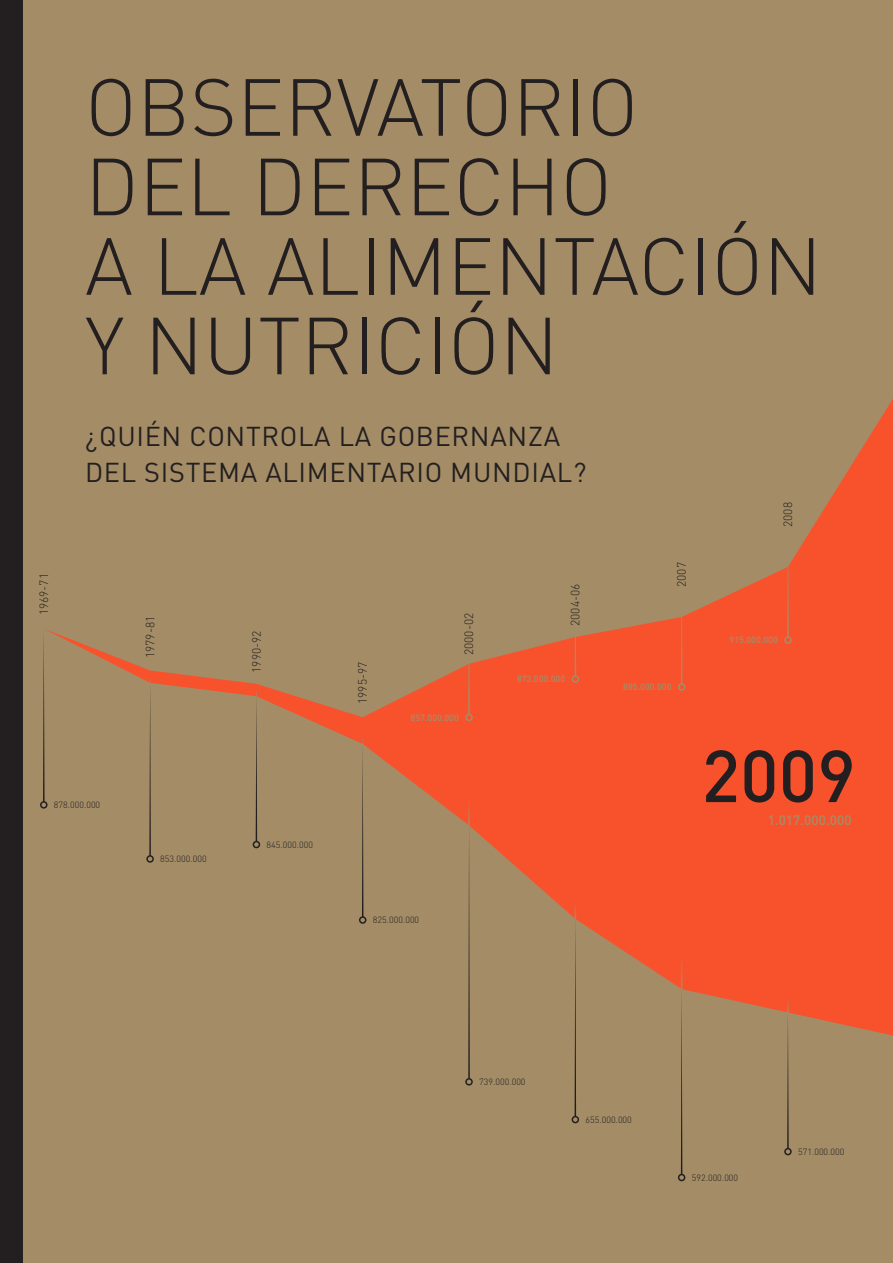
<style>
.page{position:relative;width:893px;height:1263px;background:#fff}
.page>*{position:absolute;margin:0;border:0;box-sizing:border-box;transform-origin:0 0}
.t1{font:300 79.5px/79.5px "DIN";color:#231f20}
.t2{font:27px/36px "DIN";letter-spacing:.025em;color:#231f20}
.t3{font:500 13.5px "DIN";letter-spacing:.01em;color:#a48d66}
.t4{font:300 12px "DIN";color:#231f20}
.t5{font:300 9px "DIN";color:#231f20}
.t6{font:500 9px "DIN";color:#a48d66}
</style>
<div class="page">
<div style="left:23px;top:0;width:870px;height:1263px;background:#a48d66"></div>
<svg style="left:44px;top:398px;width:849px;height:637px;background:#be7a54"></svg>
<hr style="left:681px;top:953px;width:1px;height:36px;background:#a48d66">
<hr style="left:468px;top:799px;width:2px;height:27px;background:#a48d66">
<div style="left:0;top:0;width:23px;height:1263px;background:#231f20"></div>
<svg style="left:784px;top:512px;width:8px;height:132px"></svg>
<svg style="left:465px;top:589px;width:8px;height:132px"></svg>
<svg style="left:572px;top:551px;width:7px;height:132px"></svg>
<svg style="left:678px;top:559px;width:7px;height:132px"></svg>
<svg style="left:706px;top:750px;width:146px;height:52px;background:#a03d27"></svg>
<svg style="left:465px;top:825px;width:8px;height:260px;background:#96815e"></svg>
<svg style="left:572px;top:900px;width:7px;height:223px;background:#9b7c59"></svg>
<svg style="left:359px;top:735px;width:7px;height:189px"></svg>
<svg style="left:146px;top:676px;width:8px;height:187px"></svg>
<svg style="left:40px;top:629px;width:8px;height:180px"></svg>
<svg style="left:253px;top:690px;width:7px;height:158px"></svg>
<svg style="left:678px;top:989px;width:7px;height:192px"></svg>
<svg style="left:784px;top:996px;width:8px;height:159px"></svg>
<h1 class="t1" style="left:85px;top:67px;width:738px">OBSERVATORIO<br>DEL DERECHO<br>A LA ALIMENTACIÓN<br>Y NUTRICIÓN</h1>
<h3 class="t4" style="left:36px;top:615px;width:44px;rotate:-90deg">1969-71</h3>
<h2 class="t2" style="left:85px;top:418px;width:503px">¿QUIÉN CONTROLA LA GOBERNANZA<br>DEL SISTEMA ALIMENTARIO M UNDIAL?</h2>
<h3 class="t4" style="left:143px;top:658px;width:44px;rotate:-90deg">1979-81</h3>
<h3 class="t4" style="left:249px;top:673px;width:44px;rotate:-90deg">1990-92</h3>
<h3 class="t4" style="left:355px;top:704px;width:44px;rotate:-90deg">1995-97</h3>
<h3 class="t4" style="left:462px;top:655px;width:44px;rotate:-90deg">2000-02</h3>
<p class="t6" style="left:411px;top:712px;width:50px">857.000.000</p>
<h3 class="t4" style="left:568px;top:626px;width:44px;rotate:-90deg">2004-06</h3>
<p class="t6" style="left:517px;top:673px;width:50px">873.000.000</p>
<p class="t5" style="left:54px;top:799px;width:48px">878.000.000</p>
<p class="t5" style="left:160px;top:853px;width:48px">853.000.000</p>
<p class="t5" style="left:267px;top:839px;width:48px">845.000.000</p>
<p class="t5" style="left:373px;top:914px;width:48px">825.000.000</p>
<h3 class="t4" style="left:674px;top:587px;width:26px;rotate:-90deg">2007</h3>
<p class="t6" style="left:623px;top:681px;width:50px">885.000.000</p>
<h3 class="t4" style="left:780px;top:527px;width:26px;rotate:-90deg">2008</h3>
<p class="t6" style="left:730px;top:634px;width:50px">915.000.000</p>
<h3 class="t3" style="left:768px;top:812px;width:86px">1.017.000.000</h3>
<p class="t5" style="left:479px;top:1076px;width:48px">739.000.000</p>
<p class="t5" style="left:585px;top:1114px;width:48px">655.000.000</p>
<p class="t5" style="left:798px;top:1146px;width:48px">571.000.000</p>
<p class="t5" style="left:692px;top:1172px;width:48px">592.000.000</p>
</div>
